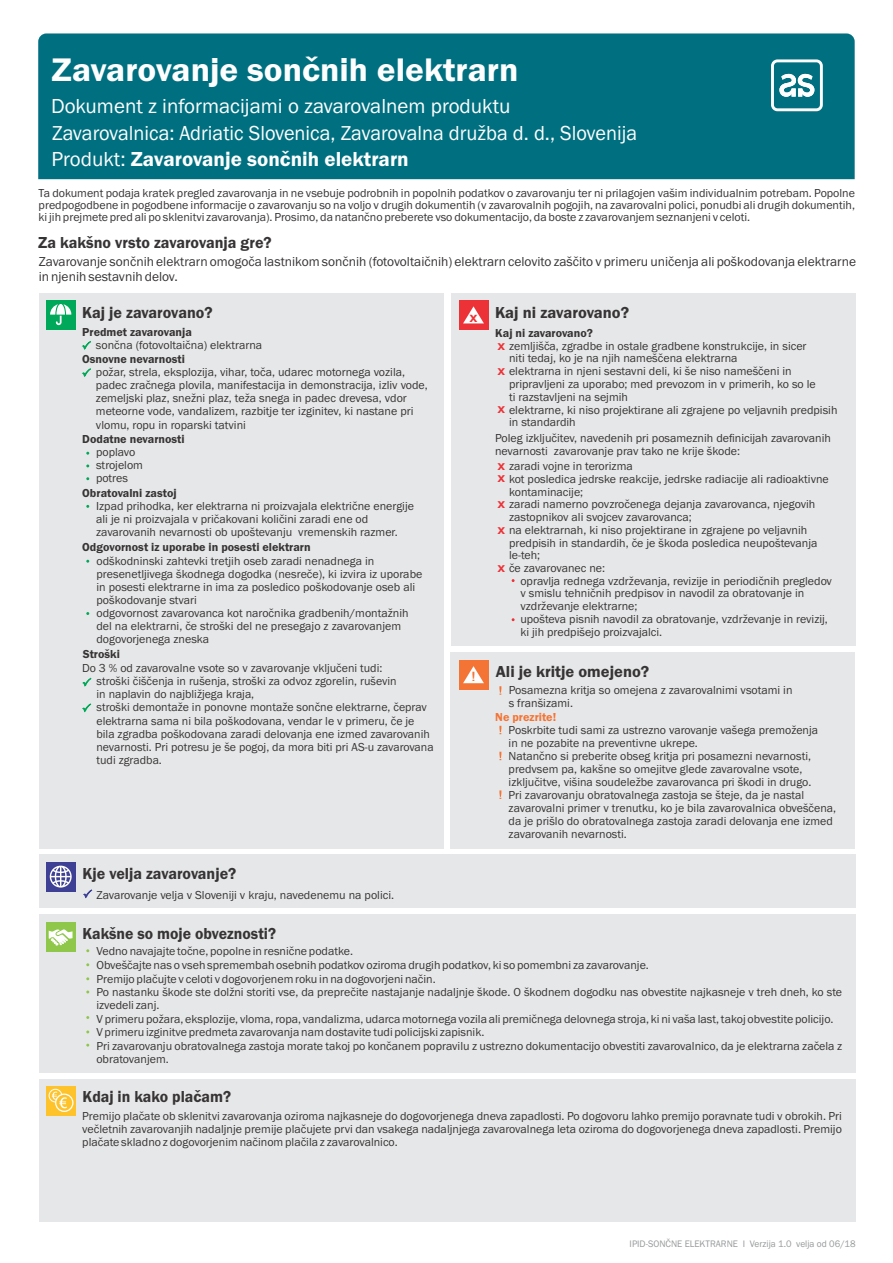
<style>
.page{position:relative;width:893px;height:1263px;background:#fff}
.page>*{position:absolute;margin:0;border:0;box-sizing:border-box;transform-origin:0 0}
.t1{font:600 33.75px "Franklin Gothic";color:#fefefe;scale:1.04 1}
.t2{font:21px "Franklin Gothic";color:#fefefe}
.t3{font:600 21px "Franklin Gothic";color:#fefefe}
.t4{font:600 16.5px "Franklin Gothic";color:#373435}
.t5{font:600 16.5px "Franklin Gothic";color:#373435;scale:.95 1}
.t6{font:600 16.5px "Franklin Gothic";color:#373435;scale:.96 1}
.t7{font:13.5px/14.5px "Franklin Gothic";color:#373435}
.t8{font:condensed 12.3px "Swiss 721 BT";color:#f37435;scale:1.72 1}
.t9{font:12px/13px "Franklin Gothic";color:#373435}
.t10{font:600 12px "Franklin Gothic";color:#373435}
.t11{font:600 12px "Franklin Gothic";color:#f37435}
.t12{font:9.75px "Franklin Gothic";color:#96989a}
.t13{font:700 condensed 9.6px "Swiss 721 BT";color:#ed3237;scale:1.54 1}
.t14{font:700 condensed 9.15px/12.3px "Swiss 721 BT";color:#ed3237;scale:1.55 1}
.s1{font-weight:400}
</style>
<div class="page">
<div style="left:38px;top:33px;width:817px;height:146px;background:#007081"></div>
<div style="left:39px;top:293px;width:404px;height:555px;background:#e6e7e8"></div>
<div style="left:39px;top:854px;width:817px;height:54px;background:#e6e7e8"></div>
<div style="left:39px;top:914px;width:817px;height:158px;background:#e6e7e8"></div>
<div style="left:39px;top:1079px;width:817px;height:143px;background:#e6e7e8"></div>
<div style="left:451px;top:293px;width:405px;height:352px;background:#e6e7e8"></div>
<div style="left:450px;top:652px;width:405px;height:196px;background:#e6e7e8"></div>
<div style="left:459px;top:300px;width:29px;height:29px;background:#ed3237"></div>
<div style="left:459px;top:660px;width:29px;height:29px;background:#f37435"></div>
<div style="left:46px;top:1086px;width:29px;height:29px;background:#fec32b"></div>
<svg style="left:82px;top:341px;width:9px;height:9px"></svg>
<svg style="left:82px;top:368px;width:9px;height:9px"></svg>
<svg style="left:82px;top:677px;width:10px;height:10px"></svg>
<svg style="left:82px;top:703px;width:10px;height:10px"></svg>
<svg style="left:83px;top:889px;width:10px;height:10px"></svg>
<svg style="left:463px;top:306px;width:21px;height:17px"></svg>
<svg style="left:463px;top:666px;width:21px;height:17px"></svg>
<svg style="left:499px;top:686px;width:2px;height:9px"></svg>
<svg style="left:499px;top:726px;width:2px;height:8px"></svg>
<svg style="left:499px;top:752px;width:2px;height:8px"></svg>
<svg style="left:499px;top:790px;width:2px;height:9px"></svg>
<div style="left:49px;top:1089px;width:13px;height:13px;border:1px solid #fefefe;border-radius:50%"></div>
<svg style="left:55px;top:1093px;width:18px;height:19px"></svg>
<svg style="left:52px;top:1091px;width:15px;height:17px"></svg>
<div style="left:771px;top:59px;width:52px;height:52px;border:3px solid #fefefe;border-radius:5px"></div>
<svg style="left:779px;top:74px;width:35px;height:23px"></svg>
<div style="left:46px;top:300px;width:29px;height:29px;background:#00a859"></div>
<svg style="left:50px;top:304px;width:21px;height:21px"></svg>
<div style="left:46px;top:922px;width:29px;height:29px;background:#8fc74a"></div>
<svg style="left:49px;top:929px;width:24px;height:17px"></svg>
<div style="left:46px;top:862px;width:29px;height:29px;background:#3e4095"></div>
<svg style="left:50px;top:866px;width:22px;height:21px"></svg>
<h1 class="t1" style="left:52px;top:57px;width:450px">Zavarovanje sončnih elektrarn</h1>
<h2 class="t2" style="left:52px;top:125px;width:586px">Zavarovalnica: Adriatic Slovenica, Zavarovalna družba d. d., Slovenija</h2>
<h2 class="t2" style="left:51px;top:98px;width:461px">Dokument z informacijami o zavarovalnem produktu</h2>
<h2 class="t3" style="left:51px;top:151px;width:359px"><span class="s1">Produkt:</span> Zavarovanje sončnih elektrarn</h2>
<p class="t9" style="left:39px;top:188px;width:818px;line-height:12.1px;text-align:justify">Ta dokument podaja kratek pregled zavarovanja in ne vsebuje podrobnih in popolnih podatkov o zavarovanju ter ni prilagojen vašim individualnim potrebam. Popolne predpogodbene in pogodbene informacije o zavarovanju so na voljo v drugih dokumentih (v zavarovalnih pogojih, na zavarovalni polici, ponudbi ali drugih dokumentih, ki jih prejmete pred ali po sklenitvi zavarovanja). Prosimo, da natančno preberete vso dokumentacijo, da boste z zavarovanjem seznanjeni v celoti.</p>
<h3 class="t4" style="left:38px;top:237px;width:235px">Za kakšno vrsto zavarovanja gre?</h3>
<p class="t7" style="left:39px;top:255px;width:819px">Zavarovanje sončnih elektrarn omogoča lastnikom sončnih (fotovoltaičnih) elektrarn celovito zaščito v primeru uničenja ali poškodovanja elektrarne in njenih sestavnih delov.</p>
<h3 class="t4" style="left:82px;top:306px;width:132px">Kaj je zavarovano?</h3>
<h3 class="t4" style="left:495px;top:307px;width:136px">Kaj ni zavarovano?</h3>
<p class="t13" style="left:469px;top:314px;width:7px">X</p>
<p class="t10" style="left:82px;top:328px;width:111px">Predmet zavarovanja</p>
<p class="t9" style="left:96px;top:339px;width:168px">sončna (fotovoltaična) elektrarna</p>
<p class="t9" style="left:96px;top:366px;width:333px">požar, strela, eksplozija, vihar, toča, udarec motornega vozila, padec zračnega plovila, manifestacija in demonstracija, izliv vode, zemeljski plaz, snežni plaz, teža snega in padec drevesa, vdor meteorne vode, vandalizem, razbitje ter izginitev, ki nastane pri vlomu, ropu in roparski tatvini</p>
<p class="t10" style="left:82px;top:354px;width:104px">Osnovne nevarnosti</p>
<p class="t10" style="left:82px;top:434px;width:104px">Dodatne nevarnosti</p>
<p class="t9" style="left:96px;top:447px;width:49px">poplavo strojelom potres</p>
<p class="t10" style="left:82px;top:488px;width:96px">Obratovalni zastoj</p>
<p class="t9" style="left:96px;top:501px;width:319px">Izpad prihodka, ker elektrarna ni proizvajala električne energije ali je ni proizvajala v pričakovani količini zaradi ene od zavarovanih nevarnosti ob upoštevanju vremenskih razmer.</p>
<p class="t9" style="left:96px;top:555px;width:327px">odškodninski zahtevki tretjih oseb zaradi nenadnega in presenetljivega škodnega dogodka (nesreče), ki izvira iz uporabe in posesti elektrarne in ima za posledico poškodovanje oseb ali poškodovanje stvari<br>odgovornost zavarovanca kot naročnika gradbenih/montažnih del na elektrarni, če stroški del ne presegajo z zavarovanjem dogovorjenega zneska</p>
<p class="t10" style="left:82px;top:542px;width:230px">Odgovornost iz uporabe in posesti elektrarn</p>
<p class="t10" style="left:83px;top:650px;width:39px">Stroški</p>
<p class="t9" style="left:96px;top:662px;width:339px;text-indent:-14px">Do 3 % od zavarovalne vsote so v zavarovanje vključeni tudi:<br>stroški čiščenja in rušenja, stroški za odvoz zgorelin, ruševin<br>in naplavin do najbližjega kraja,<br>stroški demontaže in ponovne montaže sončne elektrarne, čeprav elektrarna sama ni bila poškodovana, vendar le v primeru, če je bila zgradba poškodovana zaradi delovanja ene izmed zavarovanih nevarnosti. Pri potresu je še pogoj, da mora biti pri AS-u zavarovana tudi zgradba.</p>
<h3 class="t4" style="left:82px;top:867px;width:155px">Kje velja zavarovanje?</h3>
<p class="t9" style="left:97px;top:889px;width:299px">Zavarovanje velja v Sloveniji v kraju, navedenemu na polici.</p>
<h3 class="t5" style="left:82px;top:927px;width:205px">Kakšne so moje obveznosti?</h3>
<p class="t8" style="left:471px;top:671px;width:5px">!</p>
<p class="t10" style="left:495px;top:328px;width:99px">Kaj ni zavarovano?</p>
<p class="t9" style="left:509px;top:340px;width:330px">zemljišča, zgradbe in ostale gradbene konstrukcije, in sicer<br>niti tedaj, ko je na njih nameščena elektrarna<br>elektrarna in njeni sestavni deli, ki še niso nameščeni in pripravljeni za uporabo; med prevozom in v primerih, ko so le<br>ti razstavljeni na sejmih<br>elektrarne, ki niso projektirane ali zgrajene po veljavnih predpisih in standardih</p>
<p class="t9" style="left:509px;top:460px;width:321px">zaradi vojne in terorizma<br>kot posledica jedrske reakcije, jedrske radiacije ali radioaktivne kontaminacije;<br>zaradi namerno povzročenega dejanja zavarovanca, njegovih zastopnikov ali svojcev zavarovanca;<br>na elektrarnah, ki niso projektirane in zgrajene po veljavnih predpisih in standardih, če je škoda posledica neupoštevanja le-teh;<br>če zavarovanec ne:</p>
<p class="t14" style="left:497px;top:341px;width:6px">X</p>
<p class="t14" style="left:497px;top:366px;width:6px">X</p>
<p class="t14" style="left:497px;top:405px;width:6px">X</p>
<p class="t9" style="left:495px;top:433px;width:337px">Poleg izključitev, navedenih pri posameznih definicijah zavarovanih nevarnosti zavarovanje prav tako ne krije škode:</p>
<p class="t14" style="left:497px;top:461px;width:6px">X<br>X</p>
<p class="t14" style="left:497px;top:500px;width:6px">X</p>
<p class="t14" style="left:497px;top:525px;width:6px">X</p>
<p class="t14" style="left:497px;top:563px;width:6px">X</p>
<p class="t9" style="left:520px;top:575px;width:313px">opravlja rednega vzdrževanja, revizije in periodičnih pregledov v smislu tehničnih predpisov in navodil za obratovanje in vzdrževanje elektrarne;<br>upošteva pisnih navodil za obratovanje, vzdrževanje in revizij, ki jih predpišejo proizvajalci.</p>
<h3 class="t4" style="left:496px;top:665px;width:155px">Ali je kritje omejeno?</h3>
<p class="t9" style="left:509px;top:685px;width:285px">Posamezna kritja so omejena z zavarovalnimi vsotami in s franšizami.</p>
<p class="t9" style="left:509px;top:725px;width:329px">Poskrbite tudi sami za ustrezno varovanje vašega premoženja<br>in ne pozabite na preventivne ukrepe.<br>Natančno si preberite obseg kritja pri posamezni nevarnosti, predvsem pa, kakšne so omejitve glede zavarovalne vsote, izključitve, višina soudeležbe zavarovanca pri škodi in drugo.<br>Pri zavarovanju obratovalnega zastoja se šteje, da je nastal zavarovalni primer v trenutku, ko je bila zavarovalnica obveščena, da je prišlo do obratovalnega zastoja zaradi delovanja ene izmed zavarovanih nevarnosti.</p>
<p class="t11" style="left:495px;top:712px;width:62px">Ne prezrite!</p>
<p class="t9" style="left:96px;top:946px;width:747px">Vedno navajajte točne, popolne in resnične podatke.<br>Obveščajte nas o vseh spremembah osebnih podatkov oziroma drugih podatkov, ki so pomembni za zavarovanje.<br>Premijo plačujte v celoti v dogovorjenem roku in na dogovorjeni način.<br>Po nastanku škode ste dolžni storiti vse, da preprečite nastajanje nadaljnje škode. O škodnem dogodku nas obvestite najkasneje v treh dneh, ko ste izvedeli zanj.<br>V primeru požara, eksplozije, vloma, ropa, vandalizma, udarca motornega vozila ali premičnega delovnega stroja, ki ni vaša last, takoj obvestite policijo.<br>V primeru izginitve predmeta zavarovanja nam dostavite tudi policijski zapisnik.<br>Pri zavarovanju obratovalnega zastoja morate takoj po končanem popravilu z ustrezno dokumentacijo obvestiti zavarovalnico, da je elektrarna začela z obratovanjem.</p>
<h3 class="t6" style="left:82px;top:1090px;width:156px">Kdaj in kako plačam?</h3>
<p class="t9" style="left:82px;top:1110px;width:761px;text-align:justify">Premijo plačate ob sklenitvi zavarovanja oziroma najkasneje do dogovorjenega dneva zapadlosti. Po dogovoru lahko premijo poravnate tudi v obrokih. Pri večletnih zavarovanjih nadaljnje premije plačujete prvi dan vsakega nadaljnjega zavarovalnega leta oziroma do dogovorjenega dneva zapadlosti. Premijo plačate skladno z dogovorjenim načinom plačila z zavarovalnico.</p>
<p class="t12" style="left:630px;top:1240px;width:228px">IPID-SONČNE ELEKTRARNE I Verzija 1.0 velja od 06/18</p>
</div>
